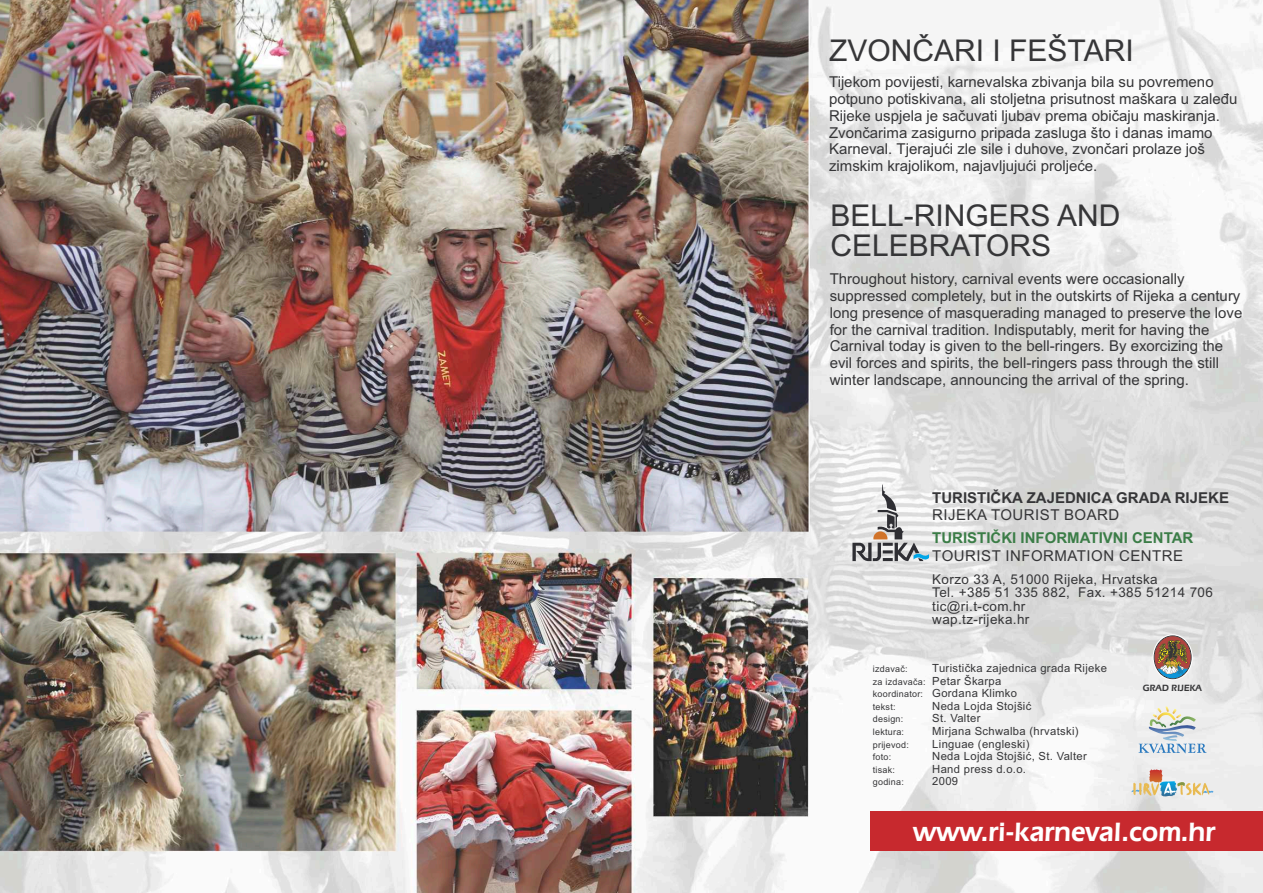
<style>
.page{position:relative;width:1263px;height:893px;background:#fff}
.page>*{position:absolute;margin:0;border:0;box-sizing:border-box;transform-origin:0 0}
.t1{font:30px/30.2px "Arial";color:#363638}
.t2{font:700 27.6px "Eras IT Cby L2";color:#fff}
.t3{font:15px/16.8px "Arial";color:#363638}
.t4{font:15px "Arial";letter-spacing:.035em;color:#363638}
.t5{font:700 15px "Arial";color:#363638}
.t6{font:700 15px "Arial";color:#3b7d47}
.t7{font:13.5px/13.5px "Arial";letter-spacing:.03em;color:#363638}
.t8{font:11.25px/12.6px "Arial";letter-spacing:.03em;color:#363638}
.t9{font:700 9.45px "Eras IT Cby L2";letter-spacing:.015em;color:#363638}
.t10{font:9px/12.6px "Arial";letter-spacing:.03em;color:#363638}
</style>
<div class="page">
<img style="left:0;top:0;width:1263px;height:893px">
<svg style="left:1138px;top:706px;width:68px;height:47px"></svg>
<svg style="left:1131px;top:769px;width:83px;height:27px;background:#d7d2c6"></svg>
<div style="left:871px;top:811px;width:392px;height:39px;background:#c7292e"></div>
<svg style="left:852px;top:485px;width:77px;height:78px"></svg>
<svg style="left:1152px;top:634px;width:41px;height:46px"></svg>
<svg style="left:1154px;top:635px;width:37px;height:44px;background:#968374"></svg>
<h1 class="t1" style="left:829px;top:38px;width:306px">ZVONÈARI I FEŠTARI</h1>
<p class="t3" style="left:829px;top:75px;width:410px">Tijekom povijesti, karnevalska zbivanja bila su povremeno potpuno potiskivana, ali stoljetna prisutnost maškara u zaleðu Rijeke uspjela je saèuvati ljubav prema obièaju maskiranja.<br>Zvonèarima zasigurno pripada zasluga što i danas imamo Karneval. Tjerajuæi zle sile i duhove, zvonèari prolaze još zimskim krajolikom, najavljujuæi proljeæe.</p>
<h1 class="t1" style="left:830px;top:203px;width:292px">BELL-RINGERS AND<br>CELEBRATORS</h1>
<p class="t3" style="left:830px;top:272px;width:414px">Throughout history, carnival events were occasionally suppressed completely, but in the outskirts of Rijeka a century long presence of masquerading managed to preserve the love for the carnival tradition. Indisputably, merit for having the Carnival today is given to the bell-ringers. By exorcizing the evil forces and spirits, the bell-ringers pass through the still winter landscape, announcing the arrival of the spring.</p>
<p class="t5" style="left:932px;top:492px;width:298px">TURISTIÈKA ZAJEDNICA GRADA RIJEKE</p>
<p class="t4" style="left:932px;top:509px;width:189px">RIJEKA TOURIST BOARD</p>
<p class="t6" style="left:932px;top:532px;width:263px">TURISTIÈKI INFORMATIVNI CENTAR</p>
<p class="t4" style="left:932px;top:550px;width:252px">TOURIST INFORMATION CENTRE</p>
<p class="t7" style="left:932px;top:573px;width:282px">Korzo 33 A, 51000 Rijeka, Hrvatska<br>Tel. +385 51 335 882, Fax. +385 51214 706 tic@ri.t-com.hr<br>wap.tz-rijeka.hr</p>
<p class="t10" style="left:873px;top:664px;width:54px">izdavaè:<br>za izdavaèa: koordinator: tekst: design: lektura: prijevod: foto:<br>tisak: godina:</p>
<p class="t8" style="left:932px;top:663px;width:176px">Turistièka zajednica grada Rijeke<br>Petar Škarpa<br>Gordana Klimko<br>Neda Lojda Stojšiæ<br>St. Valter<br>Mirjana Schwalba (hrvatski)<br>Linguae (engleski)<br>Neda Lojda Stojšiæ, St. Valter<br>Hand press d.o.o.<br>2009</p>
<p class="t9" style="left:1143px;top:684px;width:60px">GRAD RIJEKA</p>
<h2 class="t2" style="left:913px;top:820px;width:303px">www.ri-karneval.com.hr</h2>
</div>
